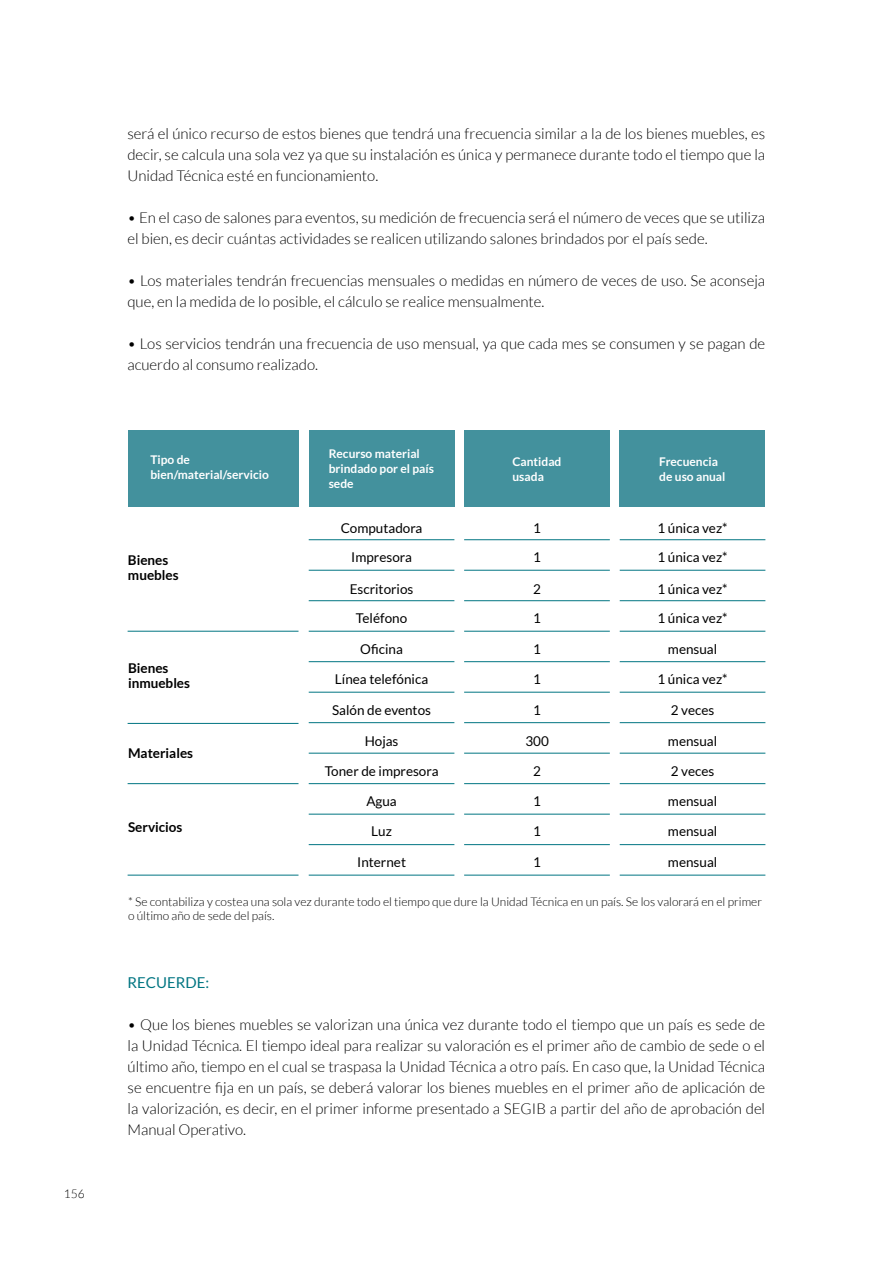
<style>
.page{position:relative;width:893px;height:1263px;background:#fff}
.page>*{position:absolute;margin:0;border:0;box-sizing:border-box;transform-origin:0 0}
.t1{font:300 15px/21px "Lato";color:#000}
.t2{font:15px "Lato";color:#007582}
.t3{font:13.5px "Lato";color:#000}
.t4{font:700 13.5px/15px "Lato";color:#000}
.t5{font:300 12px/14.4px "Lato";color:#000}
.t6{font:700 12px/15px "Lato";color:#fff}
</style>
<div class="page">
<div style="left:309px;top:430px;width:145px;height:77px;background:#43919d"></div>
<div style="left:464px;top:430px;width:146px;height:77px;background:#43919d"></div>
<div style="left:620px;top:430px;width:145px;height:77px;background:#43919d"></div>
<div style="left:128px;top:430px;width:170px;height:77px;background:#43919d"></div>
<hr style="left:309px;top:539px;width:145px;height:1px;background:#007582">
<hr style="left:464px;top:539px;width:146px;height:1px;background:#007582">
<hr style="left:620px;top:539px;width:145px;height:1px;background:#007582">
<hr style="left:309px;top:570px;width:145px;height:1px;background:#007582">
<hr style="left:464px;top:570px;width:146px;height:1px;background:#007582">
<hr style="left:620px;top:570px;width:145px;height:1px;background:#007582">
<hr style="left:309px;top:600px;width:145px;height:1px;background:#007582">
<hr style="left:464px;top:600px;width:146px;height:1px;background:#007582">
<hr style="left:620px;top:600px;width:145px;height:1px;background:#007582">
<hr style="left:128px;top:631px;width:170px;height:1px;background:#007582">
<hr style="left:309px;top:631px;width:145px;height:1px;background:#007582">
<hr style="left:464px;top:631px;width:146px;height:1px;background:#007582">
<hr style="left:620px;top:631px;width:145px;height:1px;background:#007582">
<hr style="left:309px;top:661px;width:145px;height:1px;background:#007582">
<hr style="left:464px;top:661px;width:146px;height:1px;background:#007582">
<hr style="left:620px;top:661px;width:145px;height:1px;background:#007582">
<hr style="left:309px;top:692px;width:145px;height:1px;background:#007582">
<hr style="left:464px;top:692px;width:146px;height:1px;background:#007582">
<hr style="left:620px;top:692px;width:145px;height:1px;background:#007582">
<hr style="left:309px;top:722px;width:145px;height:1px;background:#007582">
<hr style="left:464px;top:722px;width:146px;height:1px;background:#007582">
<hr style="left:620px;top:722px;width:145px;height:1px;background:#007582">
<hr style="left:128px;top:723px;width:170px;height:1px;background:#007582">
<hr style="left:309px;top:753px;width:145px;height:1px;background:#007582">
<hr style="left:464px;top:753px;width:146px;height:1px;background:#007582">
<hr style="left:620px;top:753px;width:145px;height:1px;background:#007582">
<hr style="left:309px;top:783px;width:145px;height:1px;background:#007582">
<hr style="left:464px;top:783px;width:146px;height:1px;background:#007582">
<hr style="left:620px;top:783px;width:145px;height:1px;background:#007582">
<hr style="left:128px;top:783px;width:170px;height:1px;background:#007582">
<hr style="left:309px;top:814px;width:145px;height:1px;background:#007582">
<hr style="left:464px;top:814px;width:146px;height:1px;background:#007582">
<hr style="left:620px;top:814px;width:145px;height:1px;background:#007582">
<hr style="left:309px;top:844px;width:145px;height:1px;background:#007582">
<hr style="left:464px;top:844px;width:146px;height:1px;background:#007582">
<hr style="left:620px;top:844px;width:145px;height:1px;background:#007582">
<hr style="left:128px;top:875px;width:170px;height:1px;background:#007582">
<hr style="left:309px;top:875px;width:145px;height:1px;background:#007582">
<hr style="left:464px;top:875px;width:146px;height:1px;background:#007582">
<hr style="left:620px;top:875px;width:145px;height:1px;background:#007582">
<p class="t5" style="left:64px;top:1187px;width:22px">156</p>
<p class="t1" style="left:127px;top:123px;width:639px;text-align:justify">será el único recurso de estos bienes que tendrá una frecuencia similar a la de los bienes muebles, es decir, se calcula una sola vez ya que su instalación es única y permanece durante todo el tiempo que la Unidad Técnica esté en funcionamiento.</p>
<p class="t1" style="left:127px;top:207px;width:639px">• En el caso de salones para eventos, su medición de frecuencia será el número de veces que se utiliza el bien, es decir cuántas actividades se realicen utilizando salones brindados por el país sede.</p>
<p class="t1" style="left:127px;top:270px;width:639px">• Los materiales tendrán frecuencias mensuales o medidas en número de veces de uso. Se aconseja que, en la medida de lo posible, el cálculo se realice mensualmente.</p>
<p class="t1" style="left:127px;top:333px;width:639px">• Los servicios tendrán una frecuencia de uso mensual, ya que cada mes se consumen y se pagan de acuerdo al consumo realizado.</p>
<p class="t6" style="left:150px;top:452px;width:120px">Tipo de bien/material/servicio</p>
<p class="t6" style="left:329px;top:446px;width:107px">Recurso material brindado por el país sede</p>
<p class="t6" style="left:512px;top:454px;width:50px">Cantidad usada</p>
<p class="t6" style="left:659px;top:454px;width:68px">Frecuencia de uso anual</p>
<p class="t4" style="left:128px;top:552px;width:52px">Bienes muebles</p>
<p class="t4" style="left:128px;top:660px;width:64px">Bienes inmuebles</p>
<p class="t4" style="left:128px;top:746px;width:67px">Materiales</p>
<p class="t4" style="left:128px;top:819px;width:56px">Servicios</p>
<p class="t3" style="left:341px;top:520px;width:83px">Computadora</p>
<p class="t3" style="left:533px;top:520px;width:9px">1</p>
<p class="t3" style="left:657px;top:520px;width:72px">1 única vez*</p>
<p class="t3" style="left:351px;top:550px;width:62px">Impresora</p>
<p class="t3" style="left:533px;top:550px;width:9px">1</p>
<p class="t3" style="left:657px;top:550px;width:72px">1 única vez*</p>
<p class="t3" style="left:350px;top:581px;width:65px">Escritorios</p>
<p class="t3" style="left:533px;top:581px;width:9px">2</p>
<p class="t3" style="left:657px;top:581px;width:72px">1 única vez*</p>
<p class="t3" style="left:356px;top:611px;width:53px">Teléfono</p>
<p class="t3" style="left:533px;top:611px;width:9px">1</p>
<p class="t3" style="left:657px;top:611px;width:72px">1 única vez*</p>
<p class="t3" style="left:360px;top:642px;width:44px">Oficina</p>
<p class="t3" style="left:533px;top:642px;width:9px">1</p>
<p class="t3" style="left:668px;top:642px;width:51px">mensual</p>
<p class="t3" style="left:335px;top:672px;width:95px">Línea telefónica</p>
<p class="t3" style="left:533px;top:672px;width:9px">1</p>
<p class="t3" style="left:657px;top:672px;width:72px">1 única vez*</p>
<p class="t3" style="left:332px;top:703px;width:100px">Salón de eventos</p>
<p class="t3" style="left:533px;top:703px;width:9px">1</p>
<p class="t3" style="left:671px;top:703px;width:45px">2 veces</p>
<p class="t3" style="left:365px;top:733px;width:35px">Hojas</p>
<p class="t3" style="left:525px;top:733px;width:25px">300</p>
<p class="t3" style="left:668px;top:733px;width:51px">mensual</p>
<p class="t3" style="left:325px;top:764px;width:115px">Toner de impresora</p>
<p class="t3" style="left:533px;top:764px;width:9px">2</p>
<p class="t3" style="left:671px;top:764px;width:45px">2 veces</p>
<p class="t3" style="left:366px;top:794px;width:32px">Agua</p>
<p class="t3" style="left:533px;top:794px;width:9px">1</p>
<p class="t3" style="left:668px;top:794px;width:51px">mensual</p>
<p class="t3" style="left:371px;top:824px;width:22px">Luz</p>
<p class="t3" style="left:533px;top:824px;width:9px">1</p>
<p class="t3" style="left:668px;top:824px;width:51px">mensual</p>
<p class="t3" style="left:357px;top:855px;width:50px">Internet</p>
<p class="t3" style="left:533px;top:855px;width:9px">1</p>
<p class="t3" style="left:668px;top:855px;width:51px">mensual</p>
<p class="t5" style="left:128px;top:894px;width:636px">* Se contabiliza y costea una sola vez durante todo el tiempo que dure la Unidad Técnica en un país. Se los valorará en el primer o último año de sede del país.</p>
<p class="t2" style="left:128px;top:974px;width:83px">RECUERDE:</p>
<p class="t1" style="left:128px;top:1014px;width:639px;text-align:justify">• Que los bienes muebles se valorizan una única vez durante todo el tiempo que un país es sede de la Unidad Técnica. El tiempo ideal para realizar su valoración es el primer año de cambio de sede o el último año, tiempo en el cual se traspasa la Unidad Técnica a otro país. En caso que, la Unidad Técnica se encuentre fija en un país, se deberá valorar los bienes muebles en el primer año de aplicación de la valorización, es decir, en el primer informe presentado a SEGIB a partir del año de aprobación del Manual Operativo.</p>
</div>
